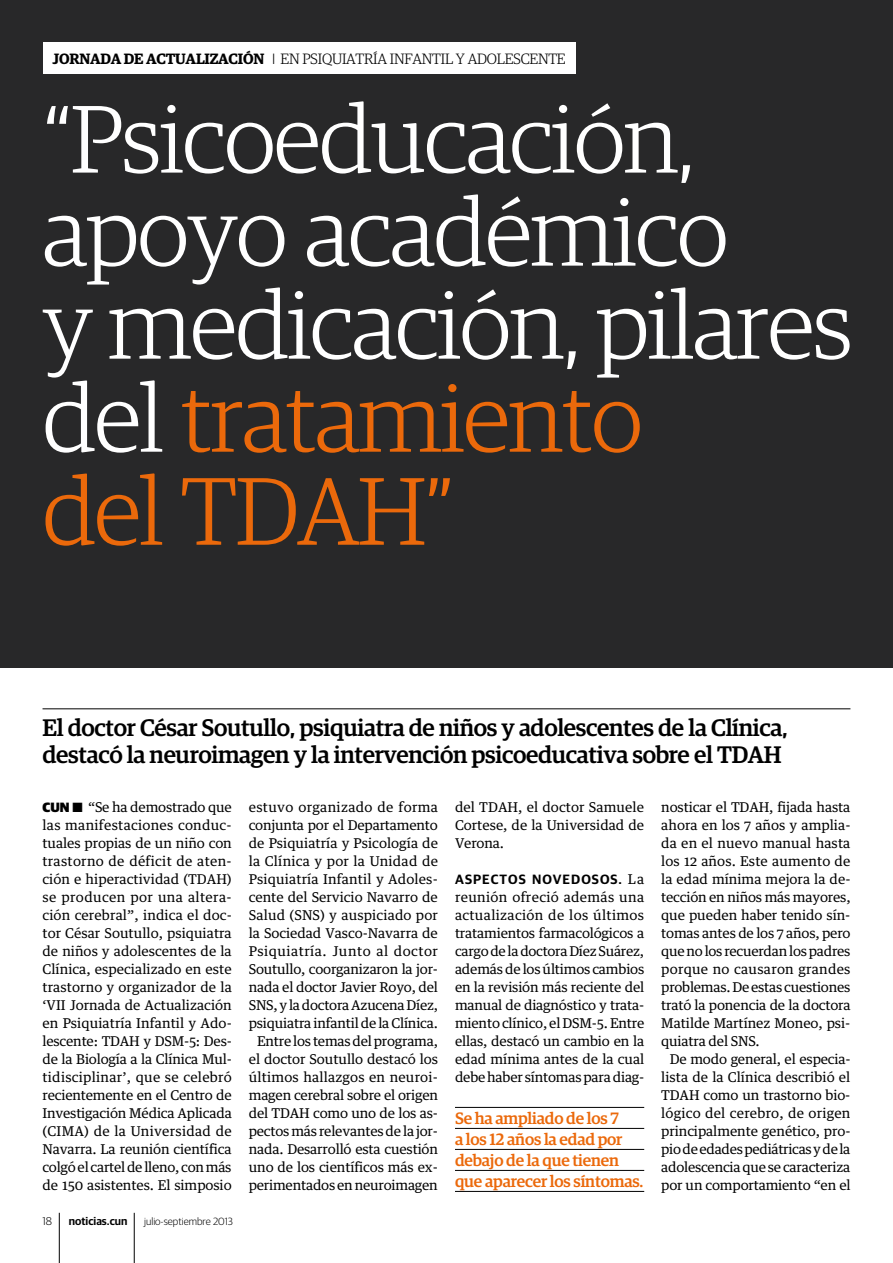
<style>
.page{position:relative;width:893px;height:1263px;background:#fff}
.page>*{position:absolute;margin:0;border:0;box-sizing:border-box;transform-origin:0 0}
.t1{font:300 96px/93px "Guardian Egyp";letter-spacing:-.015em;color:#fff}
.t2{font:500 24px/27px "Guardian Egyp";letter-spacing:-.015em;color:#000}
.t3{font:500 16.5px/21px "Guardian Egyp";letter-spacing:-.01em;color:#eb690b}
.t4{font:300 15px "Guardian Egyp";letter-spacing:-.015em;color:#000}
.t5{font:13.5px/18px "Guardian Text Egyp";letter-spacing:-.015em;color:#000;text-align:justify}
.t6{font:600 13.5px "Guardian Sans";letter-spacing:.075em;color:#000}
.t7{font:600 11.25px "Guardian Sans";color:#000}
.t8{font:300 11.25px "Guardian Sans";color:#000}
.t9{font:300 10.5px "Guardian Sans";color:#000}
.s1{font-weight:600}
.s2{font-family:"Guardian Sans"}
.s3{color:#eb690b}
.s4{font-family:"Guardian Sans";font-weight:900}
.s5{font-family:"Guardian Text Egyp";font-weight:400}
</style>
<div class="page">
<hr style="left:134px;top:1213px;width:1px;height:50px;background:#000">
<hr style="left:59px;top:1213px;width:1px;height:50px;background:#000">
<div style="left:0;top:0;width:893px;height:667px;background:#282829"></div>
<div style="left:43px;top:43px;width:532px;height:31px;background:#fff"></div>
<hr style="left:43px;top:708px;width:807px;height:1px;background:#000">
<hr style="left:455px;top:1107px;width:189px;height:1px;background:#000">
<hr style="left:455px;top:1128px;width:189px;height:1px;background:#000">
<hr style="left:455px;top:1149px;width:189px;height:1px;background:#000">
<hr style="left:455px;top:1170px;width:189px;height:1px;background:#000">
<hr style="left:455px;top:1191px;width:189px;height:1px;background:#000">
<p class="t4" style="left:52px;top:49px;width:514px"><span class="s1">JORNADA DE ACTUALIZACIÓN</span> <span class="s2">I</span> EN PSIQUIATRÍA INFANTIL Y ADOLESCENTE</p>
<h1 class="t1" style="left:42px;top:88px;width:812px">“Psicoeducación, apoyo académico<br>y medicación, pilares del <span class="s3">tratamiento<br>del TDAH”</span></h1>
<h2 class="t2" style="left:43px;top:712px;width:747px">El doctor César Soutullo, psiquiatra de niños y adolescentes de la Clínica, destacó la neuroimagen y la intervención psicoeducativa sobre el TDAH</h2>
<p class="t5" style="left:43px;top:797px;width:191px"><span class="s4">CUN</span> ■ “Se ha demostrado que las manifestaciones conduc&shy;tuales propias de un niño con trastorno de déficit de aten&shy;ción e hiperactividad (TDAH) se producen por una altera&shy;ción cerebral”, indica el doc&shy;tor César Soutullo, psiquiatra de niños y adolescentes de la Clínica, especializado en este trastorno y organizador de la ‘VII Jornada de Actualización en Psiquiatría Infantil y Ado&shy;lescente: TDAH y DSM-5: Des&shy;de la Biología a la Clínica Mul&shy;tidisciplinar’, que se celebró recientemente en el Centro de Investigación Médica Aplicada (CIMA) de la Universidad de Navarra. La reunión científica colgó el cartel de lleno, con más de 150 asistentes. El simposio</p>
<p class="t5" style="left:661px;top:797px;width:191px">nosticar el TDAH, fijada hasta ahora en los 7 años y amplia&shy;da en el nuevo manual hasta los 12 años. Este aumento de la edad mínima mejora la de&shy;tección en niños más mayores, que pueden haber tenido sín&shy;tomas antes de los 7 años, pero que no los recuerdan los padres porque no causaron grandes problemas. De estas cuestiones trató la ponencia de la doctora Matilde Martínez Moneo, psi&shy;quiatra del SNS.</p>
<p class="t5" style="left:455px;top:797px;width:191px">del TDAH, el doctor Samuele Cortese, de la Universidad de Verona.</p>
<p class="t6" style="left:455px;top:869px;width:20px">ASPECT</p>
<p class="t6" style="left:508px;top:869px;width:138px">OS NOVEDOSOS. <span class="s5">La</span></p>
<p class="t5" style="left:455px;top:887px;width:191px">reunión ofreció además una actualización de los últimos tratamientos farmacológicos a cargo de la doctora Díez Suárez, además de los últimos cambios en la revisión más reciente del manual de diagnóstico y trata&shy;miento clínico, el DSM-5. Entre ellas, destacó un cambio en la edad mínima antes de la cual debe haber síntomas para diag-</p>
<p class="t3" style="left:455px;top:1106px;width:190px">Se ha ampliado de los 7<br>a los 12 años la edad por debajo de la que tienen que aparecer los síntomas.</p>
<p class="t5" style="left:249px;top:797px;width:191px;text-align:right">estuvo organizado de forma conjunta por el Departamento de Psiquiatría y Psicología de la Clínica y por la Unidad de<br>Psiquiatría Infantil y Adoles&shy;cente del Servicio Navarro de<br>Salud (SNS) y auspiciado por la Sociedad Vasco-Navarra de<br>Psiquiatría. Junto al doctor<br>Soutullo, coorganizaron la jor&shy;nada el doctor Javier Royo, del<br>SNS, y la doctora Azucena Díez, psiquiatra infantil de la Clínica.<br>Entre los temas del programa, el doctor Soutullo destacó los últimos hallazgos en neuroi&shy;magen cerebral sobre el origen del TDAH como uno de los as&shy;pectos más relevantes de la jor&shy;nada. Desarrolló esta cuestión uno de los científicos más ex&shy;perimentados en neuroimagen</p>
<p class="t5" style="left:661px;top:1049px;width:191px;text-indent:9px">De modo general, el especia&shy;lista de la Clínica describió el TDAH como un trastorno bio&shy;lógico del cerebro, de origen principalmente genético, pro&shy;pio de edades pediátricas y de la adolescencia que se caracteriza por un comportamiento “en el</p>
<p class="t8" style="left:43px;top:1213px;width:11px">18</p>
<p class="t7" style="left:69px;top:1212px;width:60px">NOTICIAS.CUN</p>
<p class="t9" style="left:144px;top:1214px;width:90px">julio-septiembre 2013</p>
</div>
